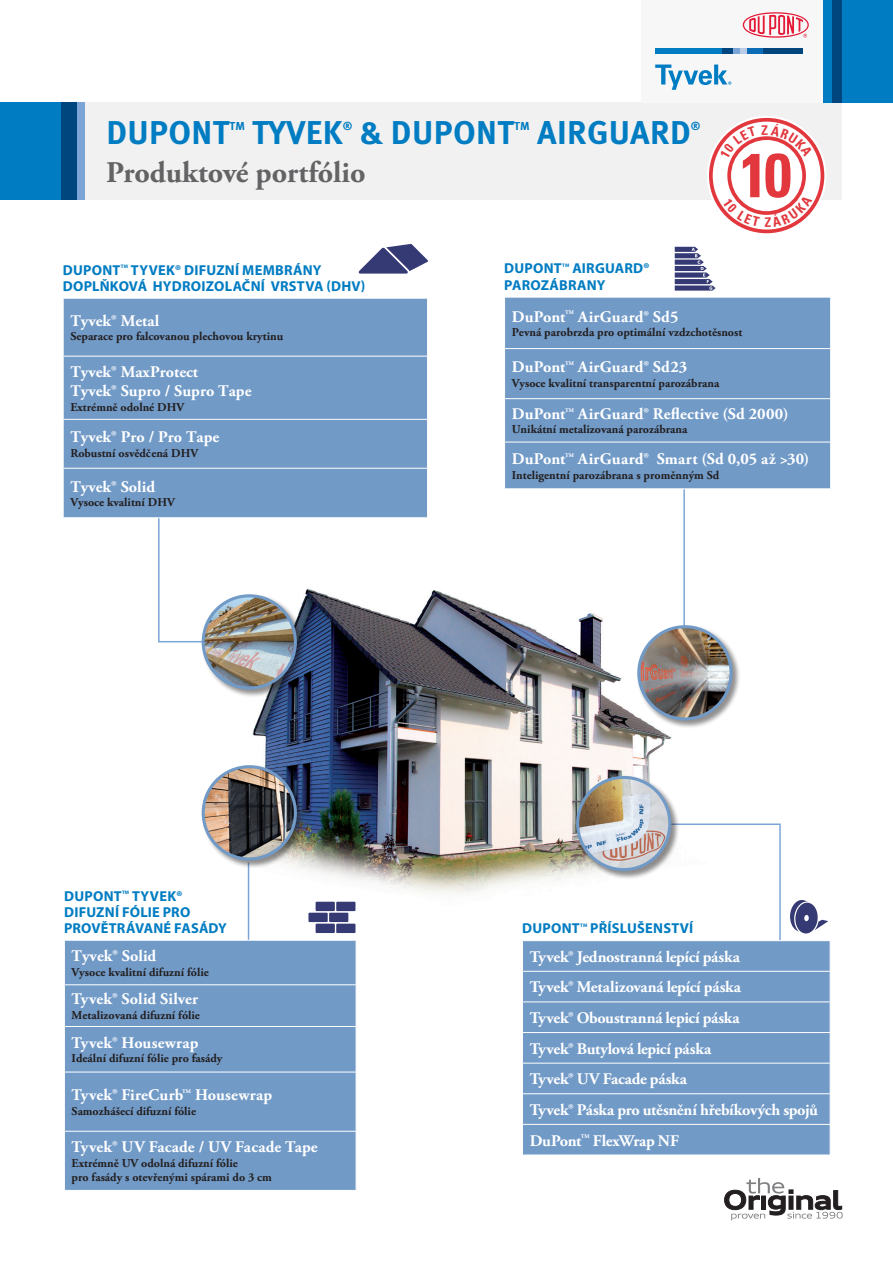
<style>
.page{position:relative;width:893px;height:1263px;background:#fff}
.page>*{position:absolute;margin:0;border:0;box-sizing:border-box;transform-origin:0 0}
.t1{font:700 33px "Meta Pro";letter-spacing:.01em;color:#007cc2}
.t2{font:700 30px "Adobe Garamond Pro";color:#636366}
.t3{font:700 16.2px "Adobe Garamond Pro";color:#fff}
.t4{font:700 16.2px "Adobe Garamond Pro";letter-spacing:-.02em;color:#fff}
.t5{font:700 16.2px "Adobe Garamond Pro";letter-spacing:.02em;color:#fff}
.t6{font:700 14.4px/16.2px "Myriad Pro";letter-spacing:.015em;color:#007cc2}
.t7{font:700 12px "Adobe Garamond Pro";color:#231f20}
.t8{font:700 11.55px "Meta Pro";color:#007cc2}
.t9{font:700 5.7px "Adobe Garamond Pro";color:#fff}
.t10{font:700 5.1px "Myriad Pro";letter-spacing:.02em;color:#007cc2}
</style>
<div class="page">
<img style="left:247px;top:589px;width:424px;height:334px">
<svg style="left:670px;top:489px;width:15px;height:135px"></svg>
<svg style="left:675px;top:247px;width:41px;height:44px"></svg>
<div style="left:636px;top:624px;width:105px;height:105px;background:#231f20;opacity:.5"></div>
<img style="left:639px;top:627px;width:92px;height:92px;border-radius:46px">
<div style="left:637px;top:625px;width:95px;height:95px;border:3px solid #719ac7;border-radius:50%"></div>
<svg style="left:158px;top:518px;width:43px;height:125px"></svg>
<svg style="left:666px;top:823px;width:115px;height:117px"></svg>
<hr style="left:248px;top:862px;width:1px;height:157px;background:#7ca5d7">
<div style="left:85px;top:102px;width:757px;height:98px;background:#f0f0f1"></div>
<div style="left:0;top:102px;width:71px;height:98px;background:#007cc2"></div>
<div style="left:61px;top:102px;width:20px;height:98px;background:#00467e"></div>
<div style="left:77px;top:102px;width:8px;height:98px;background:#7ca5d7"></div>
<div style="left:641px;top:0;width:183px;height:102px;background:#f7f7f8"></div>
<div style="left:823px;top:0;width:70px;height:102px;background:#007cc2"></div>
<div style="left:832px;top:0;width:10px;height:102px;background:#00467e"></div>
<svg style="left:743px;top:12px;width:66px;height:26px"></svg>
<div style="left:655px;top:49px;width:67px;height:5px;background:#007cc2"></div>
<div style="left:763px;top:49px;width:40px;height:5px;background:#00467e"></div>
<svg style="left:655px;top:65px;width:76px;height:25px"></svg>
<div style="left:722px;top:49px;width:11px;height:5px;background:#00467e"></div>
<svg style="left:733px;top:49px;width:14px;height:5px"></svg>
<div style="left:747px;top:49px;width:16px;height:5px;background:#0d6cb6"></div>
<div style="left:316px;top:924px;width:19px;height:9px;background:#363a74"></div>
<div style="left:336px;top:924px;width:19px;height:9px;background:#363a74"></div>
<div style="left:308px;top:913px;width:20px;height:9px;background:#363a74"></div>
<div style="left:329px;top:913px;width:19px;height:9px;background:#363a74"></div>
<div style="left:316px;top:902px;width:19px;height:9px;background:#363a74"></div>
<div style="left:336px;top:902px;width:19px;height:9px;background:#363a74"></div>
<svg style="left:790px;top:900px;width:38px;height:33px"></svg>
<svg style="left:724px;top:1178px;width:119px;height:42px"></svg>
<svg style="left:711px;top:120px;width:111px;height:111px"></svg>
<div style="left:707px;top:116px;width:119px;height:119px;border:8px solid #fff;border-radius:50%"></div>
<div style="left:709px;top:118px;width:115px;height:115px;border:4px solid #e1373d;border-radius:50%"></div>
<div style="left:505px;top:298px;width:325px;height:190px;background:#719ac7"></div>
<hr style="left:504px;top:348px;width:327px;height:1px;background:#fff">
<hr style="left:504px;top:398px;width:327px;height:1px;background:#fff">
<hr style="left:504px;top:442px;width:327px;height:1px;background:#fff">
<svg style="left:358px;top:244px;width:70px;height:30px"></svg>
<div style="left:64px;top:299px;width:363px;height:218px;background:#719ac7"></div>
<hr style="left:63px;top:356px;width:365px;height:1px;background:#fff">
<hr style="left:63px;top:419px;width:365px;height:1px;background:#fff">
<hr style="left:63px;top:468px;width:365px;height:1px;background:#fff">
<div style="left:65px;top:941px;width:291px;height:249px;background:#719ac7"></div>
<hr style="left:64px;top:940px;width:293px;height:1px;background:#fff">
<hr style="left:64px;top:984px;width:293px;height:1px;background:#fff">
<hr style="left:64px;top:1026px;width:293px;height:1px;background:#fff">
<hr style="left:64px;top:1071px;width:293px;height:1px;background:#fff">
<hr style="left:64px;top:1131px;width:293px;height:1px;background:#fff">
<div style="left:523px;top:941px;width:307px;height:213px;background:#719ac7"></div>
<hr style="left:522px;top:971px;width:309px;height:1px;background:#fff">
<hr style="left:522px;top:1001px;width:309px;height:1px;background:#fff">
<hr style="left:522px;top:1032px;width:309px;height:1px;background:#fff">
<hr style="left:522px;top:1063px;width:309px;height:1px;background:#fff">
<hr style="left:522px;top:1093px;width:309px;height:1px;background:#fff">
<hr style="left:522px;top:1124px;width:309px;height:1px;background:#fff">
<div style="left:201px;top:764px;width:104px;height:105px;background:#231f20;opacity:.5"></div>
<img style="left:203px;top:767px;width:92px;height:92px;border-radius:46px">
<div style="left:202px;top:765px;width:95px;height:95px;border:3px solid #719ac7;border-radius:50%"></div>
<div style="left:575px;top:775px;width:104px;height:104px;background:#231f20;opacity:.5"></div>
<img style="left:578px;top:777px;width:91px;height:92px">
<div style="left:576px;top:776px;width:95px;height:95px;border:3px solid #719ac7;border-radius:50%"></div>
<div style="left:201px;top:593px;width:104px;height:105px;background:#231f20;opacity:.5"></div>
<img style="left:203px;top:596px;width:92px;height:92px;border-radius:46px">
<div style="left:202px;top:594px;width:95px;height:95px;border:3px solid #719ac7;border-radius:50%"></div>
<svg style="left:720px;top:123px;width:93px;height:104px"></svg>
<p class="t1" style="left:106px;top:112px;width:124px">DUPONT</p>
<p class="t8" style="left:230px;top:118px;width:17px">TM</p>
<p class="t1" style="left:252px;top:112px;width:92px">TYVEK</p>
<p class="t8" style="left:343px;top:118px;width:11px">®</p>
<p class="t1" style="left:360px;top:112px;width:156px">&amp; DUPONT</p>
<p class="t8" style="left:514px;top:118px;width:17px">TM</p>
<p class="t1" style="left:537px;top:112px;width:155px">AIRGUARD</p>
<p class="t8" style="left:691px;top:118px;width:11px">®</p>
<p class="t2" style="left:106px;top:155px;width:261px">Produktové portfólio</p>
<p class="t6" style="left:63px;top:261px;width:304px;text-indent:68px">TYVEK® DIFUZNÍ MEMBRÁNY<br>DOPLŇKOVÁ HYDROIZOLAČNÍ VRSTVA (DHV)</p>
<p class="t3" style="left:70px;top:311px;width:90px">Tyvek® Metal</p>
<p class="t7" style="left:70px;top:329px;width:214px">Separace pro falcovanou plechovou krytinu</p>
<p class="t3" style="left:70px;top:362px;width:129px">Tyvek® MaxProtect</p>
<p class="t3" style="left:70px;top:382px;width:183px">Tyvek® Supro / Supro Tape</p>
<p class="t7" style="left:70px;top:400px;width:115px">Extrémně odolné DHV</p>
<p class="t3" style="left:70px;top:428px;width:150px">Tyvek® Pro / Pro Tape</p>
<p class="t7" style="left:70px;top:446px;width:129px">Robustní osvědčená DHV</p>
<p class="t3" style="left:70px;top:477px;width:86px">Tyvek® Solid</p>
<p class="t7" style="left:70px;top:495px;width:106px">Vysoce kvalitní DHV</p>
<p class="t6" style="left:63px;top:261px;width:59px">DUPONT</p>
<p class="t10" style="left:121px;top:263px;width:9px">TM</p>
<p class="t6" style="left:504px;top:260px;width:59px">DUPONT</p>
<p class="t10" style="left:562px;top:262px;width:9px">TM</p>
<p class="t6" style="left:504px;top:260px;width:147px;text-indent:68px">AIRGUARD®<br>PAROZÁBRANY</p>
<p class="t3" style="left:512px;top:307px;width:55px">DuPont</p>
<p class="t9" style="left:565px;top:309px;width:10px">TM</p>
<p class="t3" style="left:578px;top:307px;width:102px">AirGuard® Sd5</p>
<p class="t7" style="left:512px;top:325px;width:232px">Pevná parobrzda pro optimální vzdzchotěsnost</p>
<p class="t3" style="left:512px;top:358px;width:55px">DuPont</p>
<p class="t9" style="left:565px;top:360px;width:10px">TM</p>
<p class="t5" style="left:578px;top:358px;width:111px">AirGuard® Sd23</p>
<p class="t7" style="left:512px;top:376px;width:209px">Vysoce kvalitní transparentní parozábrana</p>
<p class="t3" style="left:512px;top:404px;width:55px">DuPont</p>
<p class="t9" style="left:565px;top:407px;width:10px">TM</p>
<p class="t3" style="left:578px;top:404px;width:212px">AirGuard® Reflective (Sd 2000)</p>
<p class="t7" style="left:512px;top:423px;width:177px">Unikátní metalizovaná parozábrana</p>
<p class="t3" style="left:512px;top:449px;width:55px">DuPont</p>
<p class="t9" style="left:565px;top:452px;width:10px">TM</p>
<p class="t3" style="left:578px;top:449px;width:233px">AirGuard® Smart (Sd 0,05 až &gt;30)</p>
<p class="t7" style="left:512px;top:468px;width:209px">Inteligentní parozábrana s proměnným Sd</p>
<p class="t6" style="left:64px;top:887px;width:59px">DUPONT</p>
<p class="t10" style="left:122px;top:889px;width:9px">TM</p>
<p class="t6" style="left:64px;top:887px;width:128px;text-indent:68px">TYVEK®<br>DIFUZNÍ FÓLIE PRO</p>
<p class="t6" style="left:64px;top:919px;width:164px">PROVĚTRÁVANÉ FASÁDY</p>
<p class="t6" style="left:522px;top:920px;width:59px">DUPONT</p>
<p class="t10" style="left:580px;top:922px;width:9px">TM</p>
<p class="t6" style="left:590px;top:920px;width:105px">PŘÍSLUŠENSTVÍ</p>
<p class="t3" style="left:72px;top:947px;width:86px">Tyvek® Solid</p>
<p class="t7" style="left:72px;top:965px;width:139px">Vysoce kvalitní difuzní fólie</p>
<p class="t3" style="left:72px;top:990px;width:128px">Tyvek® Solid Silver</p>
<p class="t7" style="left:72px;top:1008px;width:130px">Metalizovaná difuzní fólie</p>
<p class="t3" style="left:72px;top:1033px;width:129px">Tyvek® Housewrap</p>
<p class="t7" style="left:72px;top:1051px;width:152px">Ideální difuzní fólie pro fasády</p>
<p class="t3" style="left:72px;top:1086px;width:113px">Tyvek® FireCurb</p>
<p class="t9" style="left:182px;top:1088px;width:10px">TM</p>
<p class="t3" style="left:195px;top:1086px;width:79px">Housewrap</p>
<p class="t7" style="left:72px;top:1104px;width:126px">Samozhášecí difuzní fólie</p>
<p class="t3" style="left:72px;top:1138px;width:248px">Tyvek® UV Facade / UV Facade Tape</p>
<p class="t7" style="left:72px;top:1156px;width:168px">Extrémně UV odolná difuzní fólie</p>
<p class="t7" style="left:72px;top:1170px;width:202px">pro fasády s otevřenými spárami do 3 cm</p>
<p class="t3" style="left:530px;top:947px;width:212px">Tyvek® Jednostranná lepící páska</p>
<p class="t3" style="left:530px;top:978px;width:213px">Tyvek® Metalizovaná lepící páska</p>
<p class="t4" style="left:530px;top:1008px;width:212px">Tyvek® Oboustranná lepicí páska</p>
<p class="t4" style="left:530px;top:1039px;width:183px">Tyvek® Butylová lepicí páska</p>
<p class="t3" style="left:530px;top:1070px;width:159px">Tyvek® UV Facade páska</p>
<p class="t4" style="left:530px;top:1100px;width:290px">Tyvek® Páska pro utěsnění hřebíkových spojů</p>
<p class="t3" style="left:530px;top:1131px;width:53px">DuPont</p>
<p class="t9" style="left:581px;top:1133px;width:10px">TM</p>
<p class="t3" style="left:593px;top:1131px;width:87px">FlexWrap NF</p>
</div>
